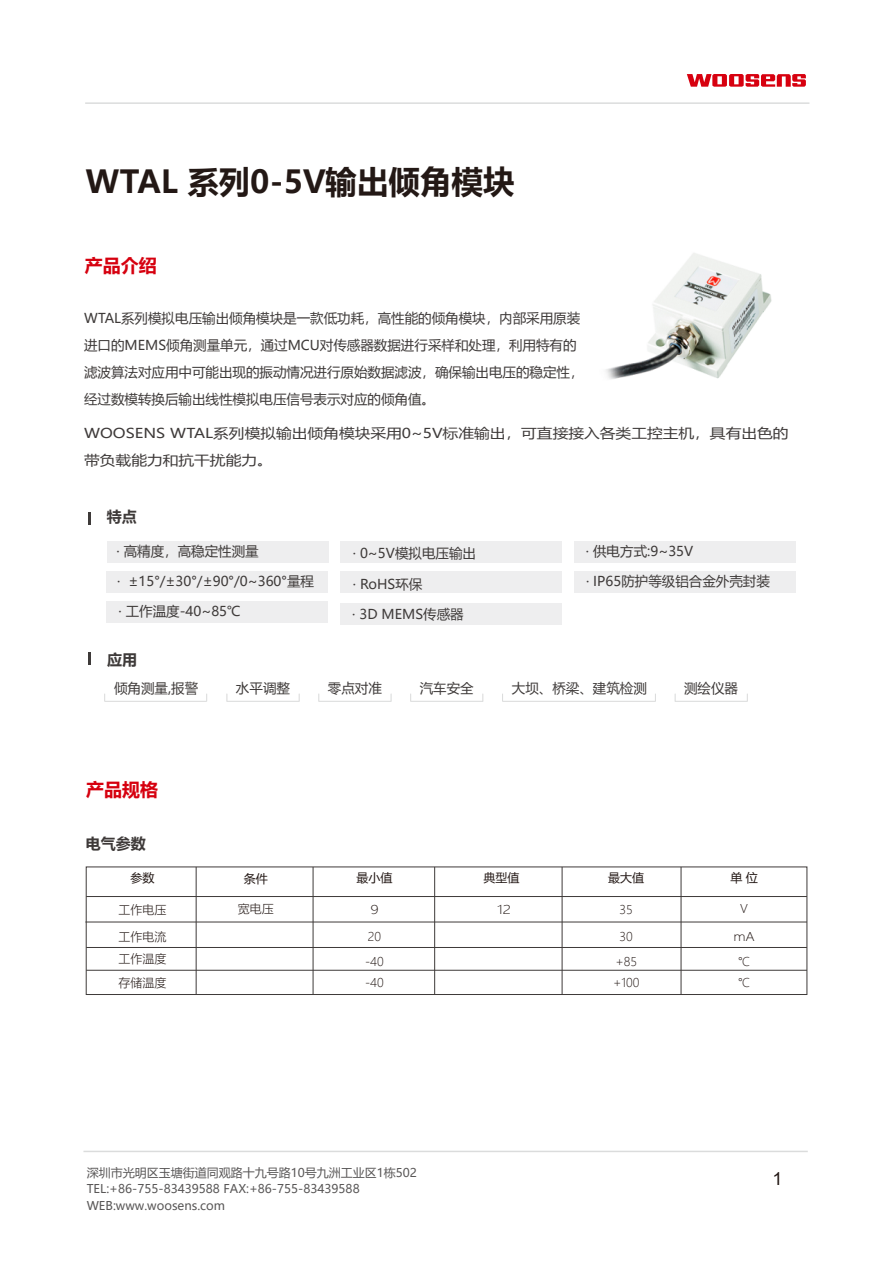
<style>
.page{position:relative;width:893px;height:1263px;background:#fff}
.page>*{position:absolute;margin:0;border:0;box-sizing:border-box;transform-origin:0 0}
.t1{font:700 31.5px "Microsoft Ya Hei";color:#231815}
.t2{font:700 18px "Microsoft Ya Hei";color:#d6000f}
.t3{font:18px "Arial";color:#231815}
.t4{font:700 15px "Microsoft Ya Hei";color:#3e3a39}
.t5{font:13.5px/27px "Microsoft Ya Hei";color:#3e3a39}
.t6{font:13.5px/27px "Microsoft Ya Hei";color:#3e3a39;scale:1.16 1}
.t7{font:12px/16px "Microsoft Ya Hei";color:#595757}
.t8{font:300 12px/22.2px "Microsoft Ya Hei";color:#231815}
.t9{font:12px "Microsoft Ya Hei";color:#231815}
.t10{font:300 12px "Microsoft Ya Hei";color:#231815;scale:1.24 1}
.t11{font:300 12px/25.2px "Microsoft Ya Hei";color:#231815;text-align:center;scale:1.14 1}
</style>
<div class="page">
<div style="left:107px;top:541px;width:221px;height:21px;background:#eeeeef"></div>
<div style="left:340px;top:541px;width:221px;height:21px;background:#eeeeef"></div>
<div style="left:575px;top:541px;width:221px;height:21px;background:#eeeeef"></div>
<div style="left:107px;top:571px;width:221px;height:21px;background:#eeeeef"></div>
<div style="left:340px;top:571px;width:221px;height:21px;background:#eeeeef"></div>
<div style="left:574px;top:571px;width:222px;height:21px;background:#eeeeef"></div>
<svg style="left:88px;top:512px;width:3px;height:13px"></svg>
<div style="left:107px;top:601px;width:221px;height:22px;background:#eeeeef"></div>
<svg style="left:88px;top:652px;width:3px;height:12px"></svg>
<div style="left:86px;top:867px;width:721px;height:128px;border:1px solid #3e3a39"></div>
<hr style="left:86px;top:896px;width:721px;height:1px;background:#3e3a39">
<hr style="left:196px;top:922px;width:611px;height:1px;background:#3e3a39">
<hr style="left:86px;top:947px;width:721px;height:1px;background:#3e3a39">
<hr style="left:86px;top:970px;width:721px;height:1px;background:#3e3a39">
<hr style="left:196px;top:867px;width:1px;height:127px;background:#3e3a39">
<hr style="left:313px;top:867px;width:1px;height:127px;background:#3e3a39">
<hr style="left:434px;top:867px;width:1px;height:127px;background:#3e3a39">
<hr style="left:562px;top:867px;width:1px;height:127px;background:#3e3a39">
<hr style="left:681px;top:867px;width:1px;height:127px;background:#3e3a39">
<hr style="left:503px;top:701px;width:152px;height:1px;background:#dbdcdc">
<hr style="left:227px;top:701px;width:72px;height:1px;background:#dbdcdc">
<hr style="left:319px;top:701px;width:72px;height:1px;background:#dbdcdc">
<hr style="left:410px;top:701px;width:73px;height:1px;background:#dbdcdc">
<hr style="left:675px;top:701px;width:72px;height:1px;background:#dbdcdc">
<svg style="left:687px;top:74px;width:119px;height:13px"></svg>
<hr style="left:85px;top:102px;width:724px;height:2px;background:#dbdcdc">
<hr style="left:83px;top:1151px;width:725px;height:1px;background:#dbdcdc">
<hr style="left:105px;top:701px;width:102px;height:1px;background:#dbdcdc">
<div style="left:340px;top:604px;width:222px;height:21px;background:#eeeeef"></div>
<img style="left:606px;top:253px;width:166px;height:126px">
<div style="left:597px;top:238px;width:79px;height:36px;background:#fff"></div>
<div style="left:584px;top:301px;width:59px;height:49px;background:#fff"></div>
<div style="left:747px;top:238px;width:39px;height:21px;background:#fff"></div>
<hr style="left:85px;top:922px;width:111px;height:1px;background:#3e3a39">
<h1 class="t1" style="left:85px;top:159px;width:431px">WTAL 系列0-5V输出倾角模块</h1>
<h2 class="t2" style="left:85px;top:252px;width:73px">产品介绍</h2>
<p class="t5" style="left:84px;top:304px;width:501px">WTAL系列模拟电压输出倾角模块是一款低功耗，高性能的倾角模块，内部采用原装进口的MEMS倾角测量单元，通过MCU对传感器数据进行采样和处理，利用特有的滤波算法对应用中可能出现的振动情况进行原始数据滤波，确保输出电压的稳定性，经过数模转换后输出线性模拟电压信号表示对应的倾角值。</p>
<p class="t6" style="left:84px;top:419px;width:609px">WOOSENS WTAL系列模拟输出倾角模块采用0~5V标准输出，可直接接入各类工控主机，具有出色的带负载能力和抗干扰能力。</p>
<p class="t4" style="left:107px;top:507px;width:31px">特点</p>
<p class="t5" style="left:116px;top:538px;width:144px">· 高精度，高稳定性测量</p>
<p class="t5" style="left:586px;top:538px;width:109px">· 供电方式:9~35V</p>
<p class="t5" style="left:117px;top:567px;width:198px">· ±15°/±30°/±90°/0~360°量程</p>
<p class="t5" style="left:353px;top:539px;width:125px">· 0~5V模拟电压输出</p>
<p class="t5" style="left:586px;top:567px;width:185px">· IP65防护等级铝合金外壳封装</p>
<p class="t5" style="left:353px;top:570px;width:71px">· RoHS环保</p>
<p class="t5" style="left:352px;top:600px;width:113px">· 3D MEMS传感器</p>
<p class="t5" style="left:118px;top:598px;width:124px">· 工作温度-40~85℃</p>
<p class="t4" style="left:107px;top:649px;width:31px">应用</p>
<p class="t5" style="left:114px;top:675px;width:86px">倾角测量,报警</p>
<p class="t5" style="left:236px;top:675px;width:55px">水平调整</p>
<p class="t5" style="left:328px;top:675px;width:55px">零点对准</p>
<p class="t5" style="left:420px;top:675px;width:55px">汽车安全</p>
<p class="t5" style="left:512px;top:675px;width:136px">大坝、桥梁、建筑检测</p>
<p class="t5" style="left:684px;top:675px;width:55px">测绘仪器</p>
<h2 class="t2" style="left:86px;top:777px;width:73px">产品规格</h2>
<p class="t4" style="left:86px;top:833px;width:61px">电气参数</p>
<p class="t9" style="left:131px;top:870px;width:25px">参数</p>
<p class="t9" style="left:244px;top:871px;width:25px">条件</p>
<p class="t8" style="left:119px;top:898px;width:49px">工作电压</p>
<p class="t8" style="left:119px;top:925px;width:49px">工作电流工作温度</p>
<p class="t8" style="left:119px;top:972px;width:49px">存储温度</p>
<p class="t8" style="left:238px;top:897px;width:37px">宽电压</p>
<p class="t9" style="left:356px;top:870px;width:37px">最小值</p>
<p class="t9" style="left:484px;top:870px;width:37px">典型值</p>
<p class="t9" style="left:608px;top:870px;width:37px">最大值</p>
<p class="t9" style="left:730px;top:870px;width:29px">单 位</p>
<p class="t10" style="left:370px;top:901px;width:8px">9</p>
<p class="t8" style="left:740px;top:897px;width:9px">V</p>
<p class="t11" style="left:733px;top:924px;width:20px">mA ℃</p>
<p class="t8" style="left:738px;top:972px;width:13px">℃</p>
<p class="t10" style="left:497px;top:902px;width:13px">12</p>
<p class="t8" style="left:620px;top:899px;width:15px">35</p>
<p class="t8" style="left:368px;top:925px;width:15px">20</p>
<p class="t8" style="left:365px;top:972px;width:20px">-40</p>
<p class="t8" style="left:620px;top:925px;width:15px">30</p>
<p class="t8" style="left:613px;top:972px;width:28px">+100</p>
<p class="t8" style="left:365px;top:951px;width:20px">-40</p>
<p class="t8" style="left:615px;top:951px;width:23px">+85</p>
<p class="t7" style="left:87px;top:1164px;width:332px">深圳市光明区玉塘街道同观路十九号路10号九洲工业区1栋502<br>TEL:+86-755-83439588 FAX:+86-755-83439588<br>WEB:www.woosens.com</p>
<h2 class="t3" style="left:773px;top:1166px;width:12px">1</h2>
</div>
